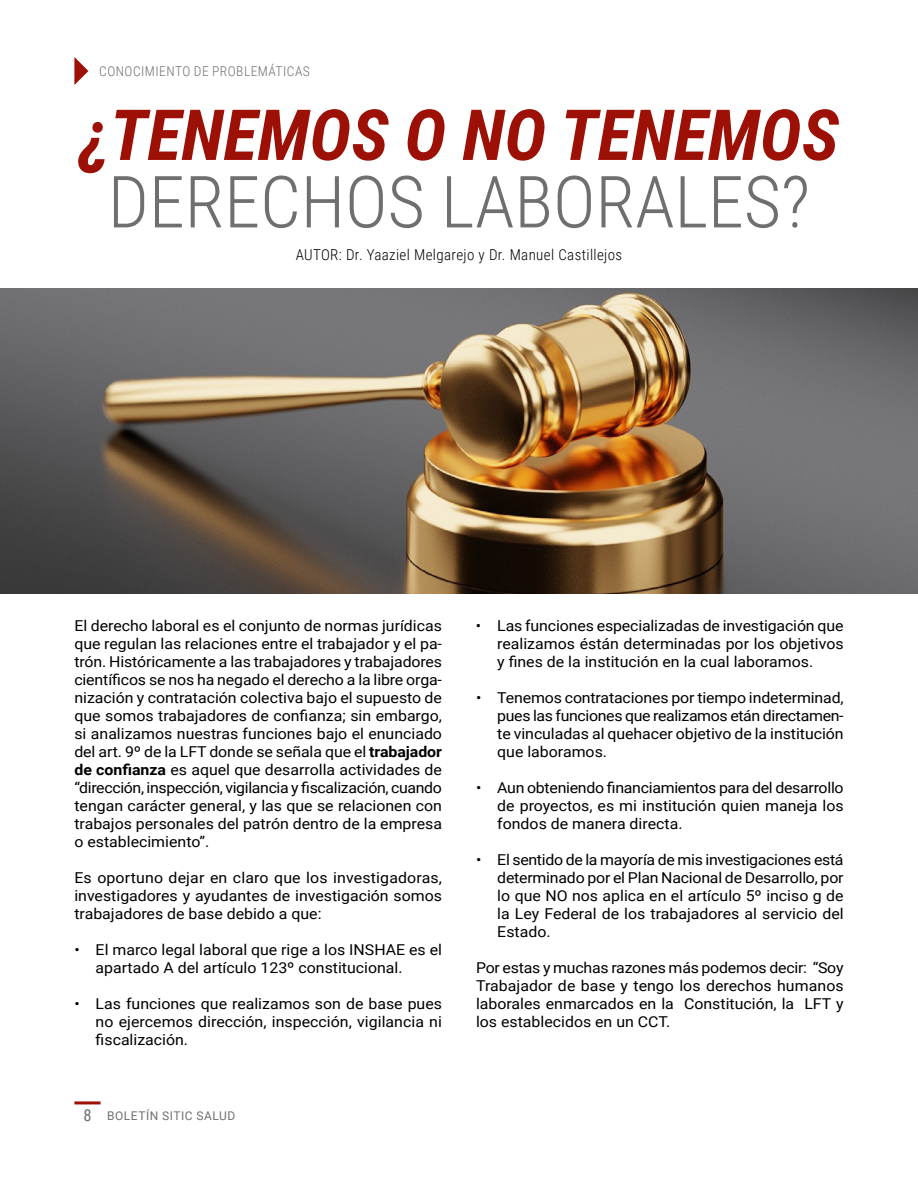
<style>
.page{position:relative;width:918px;height:1188px;background:#fff}
.page>*{position:absolute;margin:0;border:0;box-sizing:border-box;transform-origin:0 0}
.t1{font:300 72px "Roboto Condensed";color:#706f6f}
.t2{font:italic 700 70.5px "Roboto Condensed";color:#9c1006}
.t3{font:15px/18px "Roboto";color:#000;text-align:justify;scale:1.06 1}
.t4{font:300 15px "Roboto Condensed";letter-spacing:.025em;color:#000}
.t5{font:300 13.5px "Roboto Condensed";letter-spacing:.035em;color:#706f6f}
.t6{font:12px "Roboto";letter-spacing:.045em;color:#706f6f}
.s1{font-weight:700}
.s2{font-family:"Roboto Condensed";font-size:16.5px}
</style>
<div class="page">
<hr style="left:74px;top:1101px;width:27px;height:3px;background:#9c1006">
<svg style="left:74px;top:57px;width:14px;height:28px"></svg>
<img style="left:0;top:288px;width:918px;height:306px">
<p class="t5" style="left:99px;top:62px;width:212px">CONOCIMIENTO DE PROBLEMÁTICAS</p>
<h2 class="t2" style="left:79px;top:85px;width:761px">¿TENEMOS O NO TENEMOS</h2>
<h1 class="t1" style="left:108px;top:151px;width:704px">DERECHOS LABORALES?</h1>
<p class="t4" style="left:296px;top:244px;width:328px">AUTOR: Dr. Yaaziel Melgarejo y Dr. Manuel Castillejos</p>
<p class="t3" style="left:74px;top:616px;width:348px">El derecho laboral es el conjunto de normas jurídicas que regulan las relaciones entre el trabajador y el pa&shy;trón. Históricamente a las trabajadores y trabajadores científicos se nos ha negado el derecho a la libre orga&shy;nización y contratación colectiva bajo el supuesto de que somos trabajadores de confianza; sin embargo, si analizamos nuestras funciones bajo el enunciado del art. 9º de la LFT donde se señala que el <span class="s1">trabajador de confianza</span> es aquel que desarrolla actividades de “dirección, inspección, vigilancia y fiscalización, cuando tengan carácter general, y las que se relacionen con trabajos personales del patrón dentro de la empresa o establecimiento”.</p>
<p class="t3" style="left:74px;top:868px;width:348px">Es oportuno dejar en claro que los investigadoras, investigadores y ayudantes de investigación somos trabajadores de base debido a que:</p>
<p class="t3" style="left:96px;top:940px;width:328px;text-indent:-21px">• El marco legal laboral que rige a los INSHAE es el apartado A del artículo 123º constitucional.</p>
<p class="t3" style="left:96px;top:994px;width:328px;text-indent:-21px">• Las funciones que realizamos son de base pues no ejercemos dirección, inspección, vigilancia ni fiscalización.</p>
<p class="t6" style="left:84px;top:1108px;width:153px"><span class="s2">8</span> BOLETÍN SITIC SALUD</p>
<p class="t3" style="left:497px;top:616px;width:328px;text-indent:-21px">• Las funciones especializadas de investigación que realizamos éstán determinadas por los objetivos y fines de la institución en la cual laboramos.</p>
<p class="t3" style="left:497px;top:688px;width:328px;text-indent:-21px">• Tenemos contrataciones por tiempo indeterminad, pues las funciones que realizamos etán directamen&shy;te vinculadas al quehacer objetivo de la institución que laboramos.</p>
<p class="t3" style="left:497px;top:778px;width:328px;text-indent:-21px">• Aun obteniendo financiamientos para del desarrollo de proyectos, es mi institución quien maneja los fondos de manera directa.</p>
<p class="t3" style="left:497px;top:850px;width:328px;text-indent:-21px">• El sentido de la mayoría de mis investigaciones está determinado por el Plan Nacional de Desarrollo, por lo que NO nos aplica en el artículo 5º inciso g de la Ley Federal de los trabajadores al servicio del Estado.</p>
<p class="t3" style="left:476px;top:958px;width:348px">Por estas y muchas razones más podemos decir: “Soy Trabajador de base y tengo los derechos humanos laborales enmarcados en la Constitución, la LFT y los establecidos en un CCT.</p>
</div>
